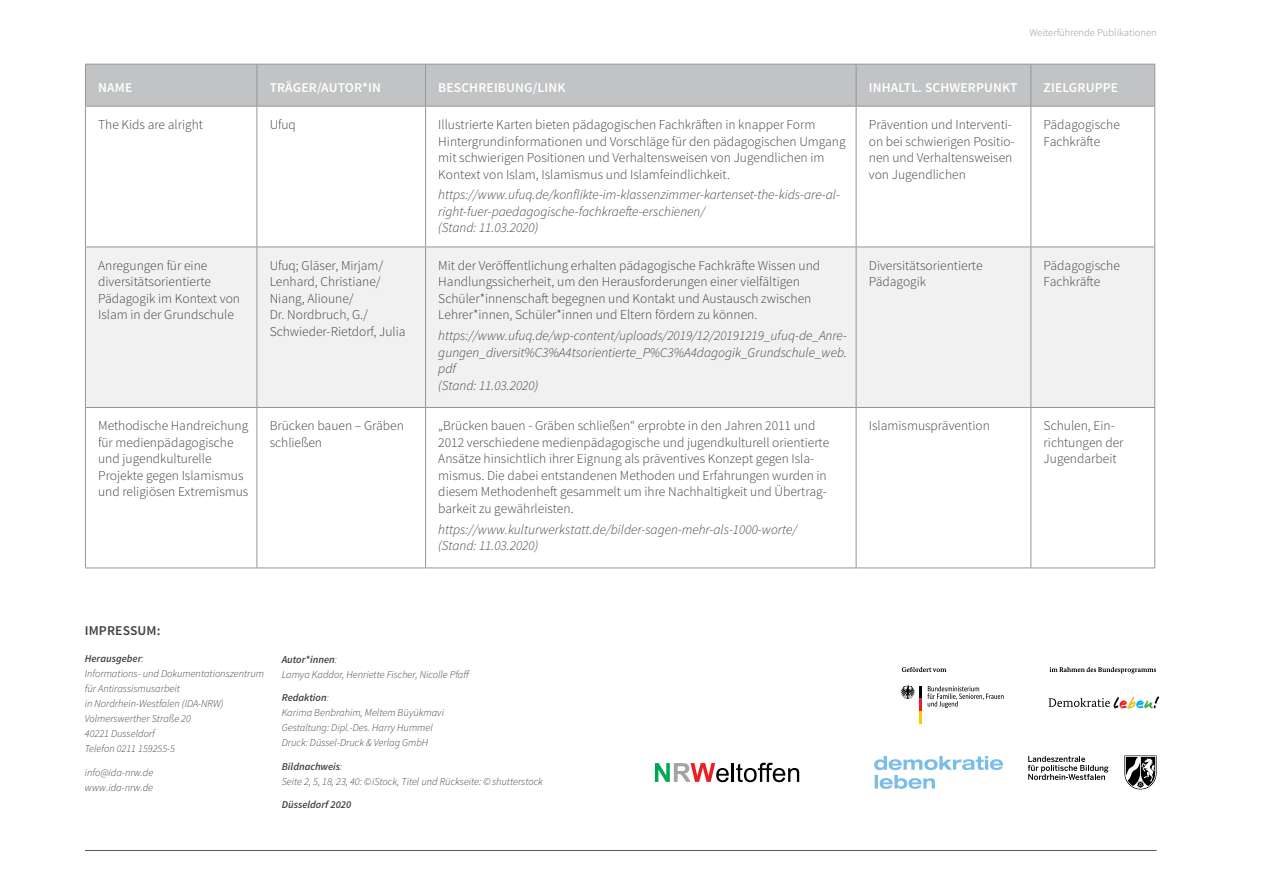
<style>
.page{position:relative;width:1263px;height:893px;background:#fff}
.page>*{position:absolute;margin:0;border:0;box-sizing:border-box;transform-origin:0 0}
.t1{font:300 13.5px/16.5px "Source Sans Pro";color:#414042}
.t2{font:italic 300 13.5px/16.5px "Source Sans Pro";color:#414042}
.t3{font:600 13.5px "Source Sans Pro";letter-spacing:.01em;color:#fff}
.t4{font:600 13.5px "Source Sans Pro";letter-spacing:.01em;color:#414042}
.t5{font:italic 300 10.5px/15px "Source Sans Pro";color:#414042}
.t6{font:300 10.5px "Source Sans Pro";color:#939598}
.t7{font:italic 600 10.5px "Source Sans Pro";color:#414042}
.s1{font-weight:600}
</style>
<div class="page">
<div style="left:86px;top:65px;width:1068px;height:41px;background:#c1c3c5"></div>
<svg style="left:86px;top:107px;width:1068px;height:461px"></svg>
<div style="left:86px;top:248px;width:1068px;height:159px;background:#f1f1f2"></div>
<hr style="left:85px;top:64px;width:172px;height:1px;background:#939598">
<hr style="left:85px;top:65px;width:1px;height:41px;background:#939598">
<hr style="left:257px;top:64px;width:169px;height:1px;background:#939598">
<hr style="left:257px;top:65px;width:1px;height:41px;background:#939598">
<hr style="left:426px;top:64px;width:430px;height:1px;background:#939598">
<hr style="left:425px;top:65px;width:1px;height:41px;background:#939598">
<hr style="left:856px;top:64px;width:175px;height:1px;background:#939598">
<hr style="left:856px;top:65px;width:1px;height:41px;background:#939598">
<hr style="left:1031px;top:64px;width:124px;height:1px;background:#939598">
<hr style="left:1030px;top:65px;width:1px;height:41px;background:#939598">
<hr style="left:1154px;top:65px;width:1px;height:41px;background:#939598">
<hr style="left:85px;top:106px;width:172px;height:1px;background:#939598">
<hr style="left:85px;top:107px;width:1px;height:140px;background:#939598">
<hr style="left:257px;top:106px;width:169px;height:1px;background:#939598">
<hr style="left:257px;top:107px;width:1px;height:140px;background:#939598">
<hr style="left:426px;top:106px;width:430px;height:1px;background:#939598">
<hr style="left:425px;top:107px;width:1px;height:140px;background:#939598">
<hr style="left:856px;top:106px;width:175px;height:1px;background:#939598">
<hr style="left:856px;top:107px;width:1px;height:140px;background:#939598">
<hr style="left:1031px;top:106px;width:124px;height:1px;background:#939598">
<hr style="left:1030px;top:107px;width:1px;height:140px;background:#939598">
<hr style="left:1154px;top:107px;width:1px;height:140px;background:#939598">
<hr style="left:85px;top:247px;width:172px;height:1px;background:#939598">
<hr style="left:85px;top:247px;width:1px;height:160px;background:#939598">
<hr style="left:257px;top:247px;width:169px;height:1px;background:#939598">
<hr style="left:257px;top:247px;width:1px;height:160px;background:#939598">
<hr style="left:426px;top:247px;width:430px;height:1px;background:#939598">
<hr style="left:425px;top:247px;width:1px;height:160px;background:#939598">
<hr style="left:856px;top:247px;width:175px;height:1px;background:#939598">
<hr style="left:856px;top:247px;width:1px;height:160px;background:#939598">
<hr style="left:1031px;top:247px;width:124px;height:1px;background:#939598">
<hr style="left:1030px;top:247px;width:1px;height:160px;background:#939598">
<hr style="left:1154px;top:247px;width:1px;height:160px;background:#939598">
<hr style="left:85px;top:407px;width:172px;height:1px;background:#939598">
<hr style="left:85px;top:408px;width:1px;height:160px;background:#939598">
<hr style="left:257px;top:407px;width:169px;height:1px;background:#939598">
<hr style="left:257px;top:408px;width:1px;height:160px;background:#939598">
<hr style="left:426px;top:407px;width:430px;height:1px;background:#939598">
<hr style="left:425px;top:408px;width:1px;height:160px;background:#939598">
<hr style="left:856px;top:407px;width:175px;height:1px;background:#939598">
<hr style="left:856px;top:408px;width:1px;height:160px;background:#939598">
<hr style="left:1031px;top:407px;width:124px;height:1px;background:#939598">
<hr style="left:1030px;top:408px;width:1px;height:160px;background:#939598">
<hr style="left:1154px;top:408px;width:1px;height:160px;background:#939598">
<hr style="left:85px;top:568px;width:172px;height:1px;background:#939598">
<hr style="left:257px;top:568px;width:169px;height:1px;background:#939598">
<hr style="left:426px;top:568px;width:430px;height:1px;background:#939598">
<hr style="left:856px;top:568px;width:175px;height:1px;background:#939598">
<hr style="left:1031px;top:568px;width:124px;height:1px;background:#939598">
<hr style="left:85px;top:850px;width:1072px;height:1px;background:#58595b">
<svg style="left:900px;top:685px;width:21px;height:39px"></svg>
<svg style="left:1048px;top:696px;width:111px;height:13px"></svg>
<svg style="left:902px;top:667px;width:44px;height:5px"></svg>
<svg style="left:1049px;top:667px;width:107px;height:6px"></svg>
<svg style="left:927px;top:686px;width:76px;height:22px"></svg>
<svg style="left:655px;top:763px;width:74px;height:19px"></svg>
<hr style="left:731px;top:763px;width:3px;height:19px;background:#000">
<svg style="left:736px;top:763px;width:63px;height:19px"></svg>
<svg style="left:874px;top:756px;width:129px;height:33px"></svg>
<svg style="left:1124px;top:755px;width:32px;height:34px"></svg>
<svg style="left:1028px;top:756px;width:80px;height:24px"></svg>
<p class="t6" style="left:1029px;top:26px;width:129px">Weiterführende Publikationen</p>
<p class="t3" style="left:98px;top:79px;width:34px">NAME</p>
<p class="t3" style="left:270px;top:79px;width:113px">TRÄGER/AUTOR*I N</p>
<p class="t3" style="left:438px;top:79px;width:129px">BESCHREI BUNG/LI NK</p>
<p class="t3" style="left:869px;top:79px;width:150px">INHALTL. SCHWERPUNKT</p>
<p class="t3" style="left:1044px;top:79px;width:76px">ZI ELGRUPPE</p>
<p class="t1" style="left:98px;top:116px;width:106px">The Kids are alright</p>
<p class="t1" style="left:270px;top:116px;width:28px">Ufuq</p>
<p class="t1" style="left:438px;top:116px;width:409px">Illustrierte Karten bieten pädagogischen Fachkräften in knapper Form Hintergrundinformationen und Vorschläge für den pädagogischen Umgang mit schwierigen Positionen und Verhaltensweisen von Jugendlichen im Kontext von Islam, Islamismus und Islamfeindlichkeit.</p>
<p class="t2" style="left:438px;top:187px;width:403px">https://www.ufuq.de/konflikte-im-klassenzimmer-kartenset-the-kids-are-al&shy;right-fuer-paedagogische-fachkraefte-erschienen/<br>(Stand: 11.03.2020)</p>
<p class="t1" style="left:869px;top:116px;width:148px">Prävention und Interventi&shy;on bei schwierigen Positio&shy;nen und Verhaltensweisen von Jugendlichen</p>
<p class="t1" style="left:1044px;top:116px;width:78px">Pädagogische<br>Fachkräfte</p>
<p class="t1" style="left:98px;top:257px;width:143px">Anregungen für eine diversitätsorientierte<br>Pädagogik im Kontext von<br>Islam in der Grundschule</p>
<p class="t1" style="left:270px;top:257px;width:137px">Ufuq; Gläser, Mirjam/<br>Lenhard, Christiane/<br>Niang, Alioune/<br>Dr. Nordbruch, G./<br>Schwieder-Rietdorf, Julia</p>
<p class="t1" style="left:438px;top:257px;width:383px">Mit der Veröffentlichung erhalten pädagogische Fachkräfte Wissen und Handlungssicherheit, um den Herausforderungen einer vielfältigen Schüler*innenschaft begegnen und Kontakt und Austausch zwischen Lehrer*innen, Schüler*innen und Eltern fördern zu können.</p>
<p class="t2" style="left:438px;top:327px;width:410px">https://www.ufuq.de/wp-content/uploads/2019/12/20191219_ufuq-de_Anre&shy;gungen_diversit%C3%A4tsorientierte_P%C3%A4dagogik_Grundschule_web. pdf<br>(Stand: 11.03.2020)</p>
<p class="t1" style="left:98px;top:418px;width:152px">Methodische Handreichung für medienpädagogische und jugendkulturelle<br>Projekte gegen Islamismus und religiösen Extremismus</p>
<p class="t1" style="left:270px;top:418px;width:136px">Brücken bauen – Gräben schließen</p>
<p class="t1" style="left:438px;top:418px;width:392px">„Brücken bauen - Gräben schließen“ erprobte in den Jahren 2011 und 2012 verschiedene medienpädagogische und jugendkulturell orientierte Ansätze hinsichtlich ihrer Eignung als präventives Konzept gegen Isla&shy;mismus. Die dabei entstandenen Methoden und Erfahrungen wurden in diesem Methodenheft gesammelt um ihre Nachhaltigkeit und Übertrag&shy;barkeit zu gewährleisten.</p>
<p class="t2" style="left:438px;top:521px;width:360px">https://www.kulturwerkstatt.de/bilder-sagen-mehr-als-1000-worte/ (Stand: 11.03.2020)</p>
<p class="t1" style="left:869px;top:257px;width:115px">Diversitätsorientierte<br>Pädagogik</p>
<p class="t1" style="left:1044px;top:257px;width:78px">Pädagogische<br>Fachkräfte</p>
<p class="t1" style="left:869px;top:418px;width:123px">Islamismusprävention</p>
<p class="t1" style="left:1044px;top:418px;width:81px">Schulen, Ein&shy;richtungen der<br>Jugendarbeit</p>
<p class="t4" style="left:85px;top:621px;width:77px">IM PRESSUM:</p>
<p class="t5" style="left:85px;top:651px;width:181px"><span class="s1">Herausgeber</span>:<br>Informations- und Dokumentationszentrum für Antirassismusarbeit<br>in Nordrhein-Westfalen (IDA-NRW)<br>Volmerswerther Straße 20<br>40221 Dusseldorf<br>Telefon 0211 159255-5</p>
<p class="t5" style="left:85px;top:765px;width:70px">info@ida-nrw.de www.ida-nrw.de</p>
<p class="t5" style="left:282px;top:652px;width:190px"><span class="s1">Autor*innen</span>:<br>Lamya Kaddor, Henriette Fischer, Nicolle Pfaff</p>
<p class="t5" style="left:282px;top:690px;width:164px"><span class="s1">Redaktion</span>:<br>Karima Benbrahim, Meltem Büyükmavi<br>Gestaltung: Dipl.-Des. Harry Hummel<br>Druck: Düssel-Druck &amp; Verlag GmbH</p>
<p class="t5" style="left:282px;top:759px;width:263px"><span class="s1">Bildnachweis</span>:<br>Seite 2, 5, 18, 23, 40: ©iStock, Titel und Rückseite: © shutterstock</p>
<p class="t7" style="left:282px;top:798px;width:71px">Düsseldorf 2020</p>
</div>
